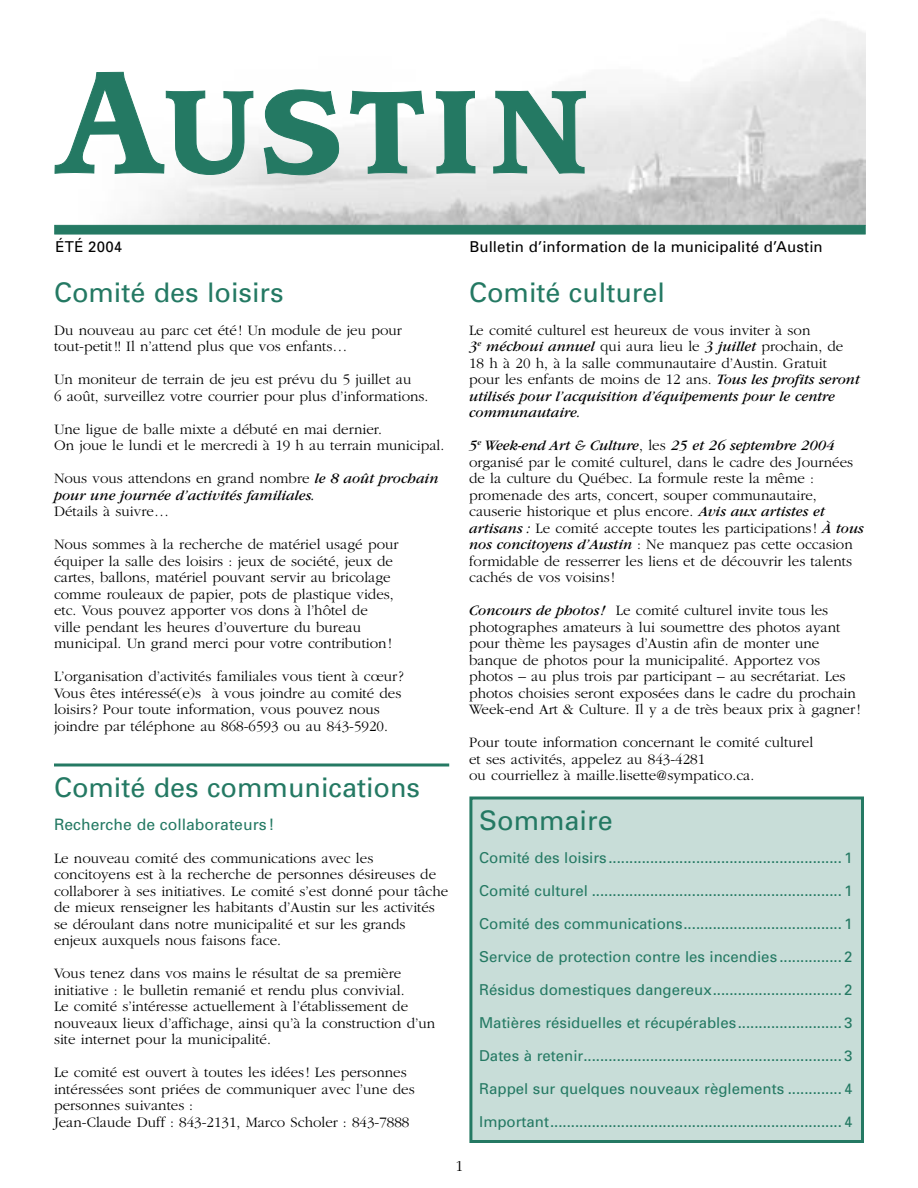
<style>
.page{position:relative;width:918px;height:1188px;background:#fff}
.page>*{position:absolute;margin:0;border:0;box-sizing:border-box;transform-origin:0 0}
.titre{font:27px "Univers";color:#247963}
.Sous_titre{font:15.75px "Univers";color:#247963}
.t1{font:300 15.75px "Garamond";color:#000}
.t2{font:300 15px/16.5px "Garamond";color:#000}
.sommaire{font:15px "Univers";color:#247963}
.t3{font:italic 15px/16.5px "Garamond";color:#000}
.t4{font:15px "Univers";letter-spacing:.005em;color:#000}
.s1{font-weight:300;font-style:normal}
.s2{font-weight:400;font-style:italic}
</style>
<div class="page">
<img style="left:55px;top:20px;width:810px;height:205px">
<svg style="left:55px;top:32px;width:198px;height:143px"></svg>
<svg style="left:264px;top:20px;width:75px;height:155px"></svg>
<svg style="left:350px;top:91px;width:74px;height:82px"></svg>
<svg style="left:436px;top:91px;width:39px;height:82px"></svg>
<svg style="left:493px;top:91px;width:93px;height:82px"></svg>
<div style="left:55px;top:225px;width:810px;height:9px;background:#247963"></div>
<hr style="left:54px;top:764px;width:395px;height:3px;background:#247963">
<div style="left:471px;top:798px;width:391px;height:344px;background:#c8ddd8"></div>
<div style="left:469px;top:796px;width:395px;height:347px;border:3px solid #247963"></div>
<p class="t4" style="left:56px;top:237px;width:68px">ÉTÉ 2004</p>
<p class="t4" style="left:470px;top:237px;width:355px">Bulletin d’information de la municipalité d’Austin</p>
<p class="titre" style="left:54px;top:275px;width:231px">Comité des loisirs</p>
<p class="t2" style="left:54px;top:322px;width:350px">Du nouveau au parc cet été ! Un module de jeu pour tout-petit !! Il n’attend plus que vos enfants…</p>
<p class="t2" style="left:54px;top:371px;width:376px">Un moniteur de terrain de jeu est prévu du 5 juillet au<br>6 août, surveillez votre courrier pour plus d’informations.</p>
<p class="t2" style="left:54px;top:421px;width:392px">Une ligue de balle mixte a débuté en mai dernier.<br>On joue le lundi et le mercredi à 19 h au terrain municipal.</p>
<p class="t3" style="left:54px;top:470px;width:386px"><span class="s1">Nous vous attendons en grand nombre</span> le 8 août prochain pour une journée d’activités familiales.<br><span class="s1">Détails à suivre…</span></p>
<p class="t2" style="left:54px;top:536px;width:346px">Nous sommes à la recherche de matériel usagé pour équiper la salle des loisirs : jeux de société, jeux de cartes, ballons, matériel pouvant servir au bricolage comme rouleaux de papier, pots de plastique vides, etc. Vous pouvez apporter vos dons à l’hôtel de<br>ville pendant les heures d’ouverture du bureau municipal. Un grand merci pour votre contribution !</p>
<p class="t2" style="left:54px;top:668px;width:351px">L’organisation d’activités familiales vous tient à cœur ?<br>Vous êtes intéressé(e)s à vous joindre au comité des loisirs ? Pour toute information, vous pouvez nous joindre par téléphone au 868-6593 ou au 843-5920.</p>
<p class="titre" style="left:469px;top:275px;width:197px">Comité culturel</p>
<p class="t2" style="left:469px;top:322px;width:392px">Le comité culturel est heureux de vous inviter à son<br><span class="s2">3</span><sup>e</sup> <span class="s2">méchoui annuel</span> qui aura lieu le <span class="s2">3 juillet</span> prochain, de 18 h à 20 h, à la salle communautaire d’Austin. Gratuit pour les enfants de moins de 12 ans. <span class="s2">Tous les profits seront utilisés pour l’acquisition d’équipements pour le centre communautaire.</span></p>
<p class="t2" style="left:469px;top:437px;width:396px"><span class="s2">5</span><sup>e</sup> <span class="s2">Week-end Art &amp; Culture</span>, les <span class="s2">25 et 26 septembre 2004 </span>organisé par le comité culturel, dans le cadre des Journées de la culture du Québec. La formule reste la même : promenade des arts, concert, souper communautaire, causerie historique et plus encore. <span class="s2">Avis aux artistes et artisans :</span> Le comité accepte toutes les participations ! <span class="s2">À tous nos concitoyens d’Austin</span> : Ne manquez pas cette occasion formidable de resserrer les liens et de découvrir les talents cachés de vos voisins !</p>
<p class="t2" style="left:469px;top:602px;width:393px"><span class="s2">Concours de photos !</span> Le comité culturel invite tous les photographes amateurs à lui soumettre des photos ayant pour thème les paysages d’Austin afin de monter une banque de photos pour la municipalité. Apportez vos photos – au plus trois par participant – au secrétariat. Les photos choisies seront exposées dans le cadre du prochain Week-end Art &amp; Culture. Il y a de très beaux prix à gagner !</p>
<p class="t2" style="left:469px;top:734px;width:346px">Pour toute information concernant le comité culturel et ses activités, appelez au 843-4281<br>ou courriellez à maille.lisette@sympatico.ca.</p>
<p class="titre" style="left:54px;top:770px;width:368px">Comité des communications</p>
<p class="Sous_titre" style="left:54px;top:814px;width:222px">Recherche de collaborateurs !</p>
<p class="t2" style="left:54px;top:850px;width:396px">Le nouveau comité des communications avec les concitoyens est à la recherche de personnes désireuses de collaborer à ses initiatives. Le comité s’est donné pour tâche de mieux renseigner les habitants d’Austin sur les activités se déroulant dans notre municipalité et sur les grands enjeux auxquels nous faisons face.</p>
<p class="t2" style="left:54px;top:965px;width:383px">Vous tenez dans vos mains le résultat de sa première initiative : le bulletin remanié et rendu plus convivial.<br>Le comité s’intéresse actuellement à l’établissement de nouveaux lieux d’affichage, ainsi qu’à la construction d’un site internet pour la municipalité.</p>
<p class="t2" style="left:54px;top:1064px;width:362px">Le comité est ouvert à toutes les idées ! Les personnes intéressées sont priées de communiquer avec l’une des personnes suivantes :</p>
<p class="t2" style="left:54px;top:1114px;width:357px">Jean-Claude Duff : 843-2131, Marco Scholer : 843-7888</p>
<p class="titre" style="left:479px;top:803px;width:135px">Sommaire</p>
<p class="sommaire" style="left:479px;top:848px;width:375px">Comité des loisirs ........................................................ 1</p>
<p class="sommaire" style="left:479px;top:881px;width:375px">Comité culturel ............................................................ 1</p>
<p class="sommaire" style="left:479px;top:914px;width:375px">Comité des communications ...................................... 1</p>
<p class="sommaire" style="left:479px;top:947px;width:375px">Service de protection contre les incendies ............... 2</p>
<p class="sommaire" style="left:479px;top:980px;width:375px">Résidus domestiques dangereux ............................... 2</p>
<p class="sommaire" style="left:479px;top:1013px;width:375px">Matières résiduelles et récupérables ......................... 3</p>
<p class="sommaire" style="left:479px;top:1046px;width:375px">Dates à retenir .............................................................. 3</p>
<p class="sommaire" style="left:479px;top:1079px;width:375px">Rappel sur quelques nouveaux règlements ............. 4</p>
<p class="sommaire" style="left:479px;top:1112px;width:375px">Important ...................................................................... 4</p>
<p class="t1" style="left:455px;top:1158px;width:9px">1</p>
</div>
